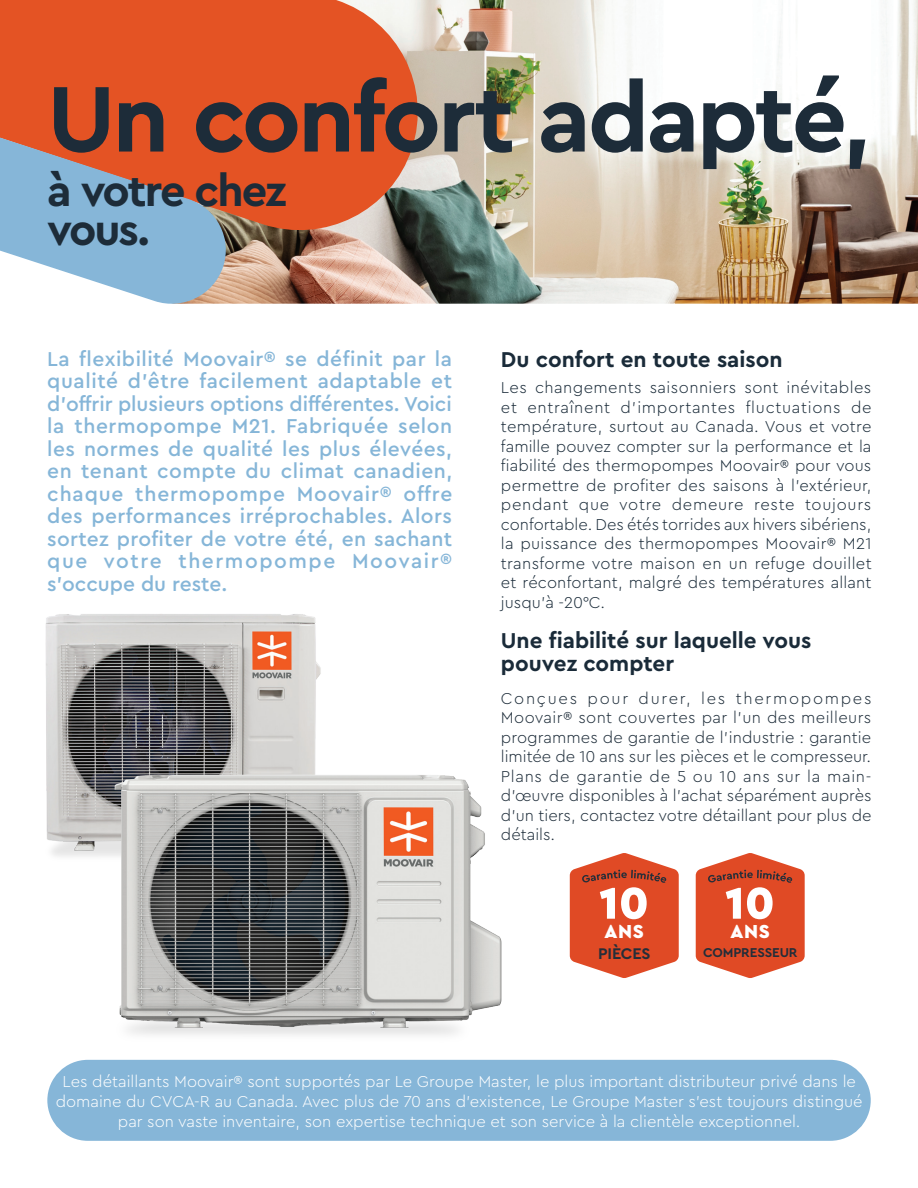
<style>
.page{position:relative;width:918px;height:1188px;background:#fff}
.page>*{position:absolute;margin:0;border:0;box-sizing:border-box;transform-origin:0 0}
.t1{font:700 97.5px "Cera Pro";letter-spacing:-.03em;color:#1d2c39}
.t2{font:700 45px/39px "Cera Pro";letter-spacing:-.045em;color:#1d2c39}
.t3{font:700 22.5px/22.5px "Cera Pro";color:#1a2b39}
.t4{font:500 21px/22.5px "Cera Pro";letter-spacing:.055em;color:#86b6d8;text-align:justify}
.t5{font:900 19.65px "Cera Pro";letter-spacing:.03em;color:#fff}
.t6{font:300 16.5px/19.5px "Cera Pro";letter-spacing:.01em;color:#1a2b39;text-align:justify}
.t7{font:300 16.5px/19.5px "Cera Pro";color:#1d2c39;text-align:justify}
.t8{font:300 16.5px/19.5px "Cera Pro";color:#fff;text-align:center}
.t9{font:700 16.2px "Cera Pro";letter-spacing:-.01em;color:#252e39}
.t10{font:700 13.5px "Cera Pro";letter-spacing:-.01em;color:#252e39}
</style>
<div class="page">
<img style="left:232px;top:0;width:686px;height:304px">
<svg style="left:0;top:0;width:432px;height:245px;background:#da6138"></svg>
<svg style="left:0;top:88px;width:232px;height:216px;background:#b89490"></svg>
<svg style="left:570px;top:853px;width:109px;height:125px"></svg>
<svg style="left:696px;top:853px;width:109px;height:125px"></svg>
<div style="left:47px;top:1060px;width:824px;height:81px;background:#86b6d8;border-radius:40px"></div>
<img style="left:45px;top:614px;width:276px;height:243px">
<img style="left:80px;top:737px;width:463px;height:324px">
<h1 class="t1" style="left:47px;top:54px;width:825px">Un confort adapté,</h1>
<h2 class="t2" style="left:47px;top:169px;width:241px">à votre chez vous.</h2>
<p class="t4" style="left:47px;top:347px;width:407px">La flexibilité Moovair® se définit par la qualité d’être facilement adaptable et d’offrir plusieurs options différentes. Voici la thermopompe M21. Fabriquée selon les normes de qualité les plus élevées, en tenant compte du climat canadien, chaque thermopompe Moovair® offre des performances irréprochables. Alors sortez profiter de votre été, en sachant que votre thermopompe Moovair® s’occupe du reste.</p>
<h3 class="t3" style="left:501px;top:347px;width:283px">Du confort en toute saison</h3>
<p class="t6" style="left:501px;top:377px;width:372px">Les changements saisonniers sont inévitables et entraînent d’importantes fluctuations de température, surtout au Canada. Vous et votre famille pouvez compter sur la performance et la fiabilité des thermopompes Moovair® pour vous permettre de profiter des saisons à l’extérieur, pendant que votre demeure reste toujours confortable. Des étés torrides aux hivers sibériens, la puissance des thermopompes Moovair® M21 transforme votre maison en un refuge douillet et réconfortant, malgré des températures allant jusqu’à -20°C.</p>
<h3 class="t3" style="left:501px;top:629px;width:312px">Une fiabilité sur laquelle vous pouvez compter</h3>
<p class="t7" style="left:501px;top:688px;width:372px">Conçues pour durer, les thermopompes Moovair® sont couvertes par l’un des meilleurs programmes de garantie de l’industrie : garantie limitée de 10 ans sur les pièces et le compresseur.<br>Plans de garantie de 5 ou 10 ans sur la main&shy;d’œuvre disponibles à l’achat séparément auprès d’un tiers, contactez votre détaillant pour plus de détails.</p>
<p class="t5" style="left:605px;top:918px;width:41px">ANS</p>
<p class="t9" style="left:598px;top:943px;width:54px">PIÈCES</p>
<p class="t5" style="left:730px;top:918px;width:41px">ANS</p>
<p class="t10" style="left:703px;top:944px;width:96px">COMPRESSEUR</p>
<p class="t8" style="left:56px;top:1072px;width:809px">Les détaillants Moovair® sont supportés par Le Groupe Master, le plus important distributeur privé dans le domaine du CVCA-R au Canada. Avec plus de 70 ans d’existence, Le Groupe Master s’est toujours distingué par son vaste inventaire, son expertise technique et son service à la clientèle exceptionnel.</p>
</div>
